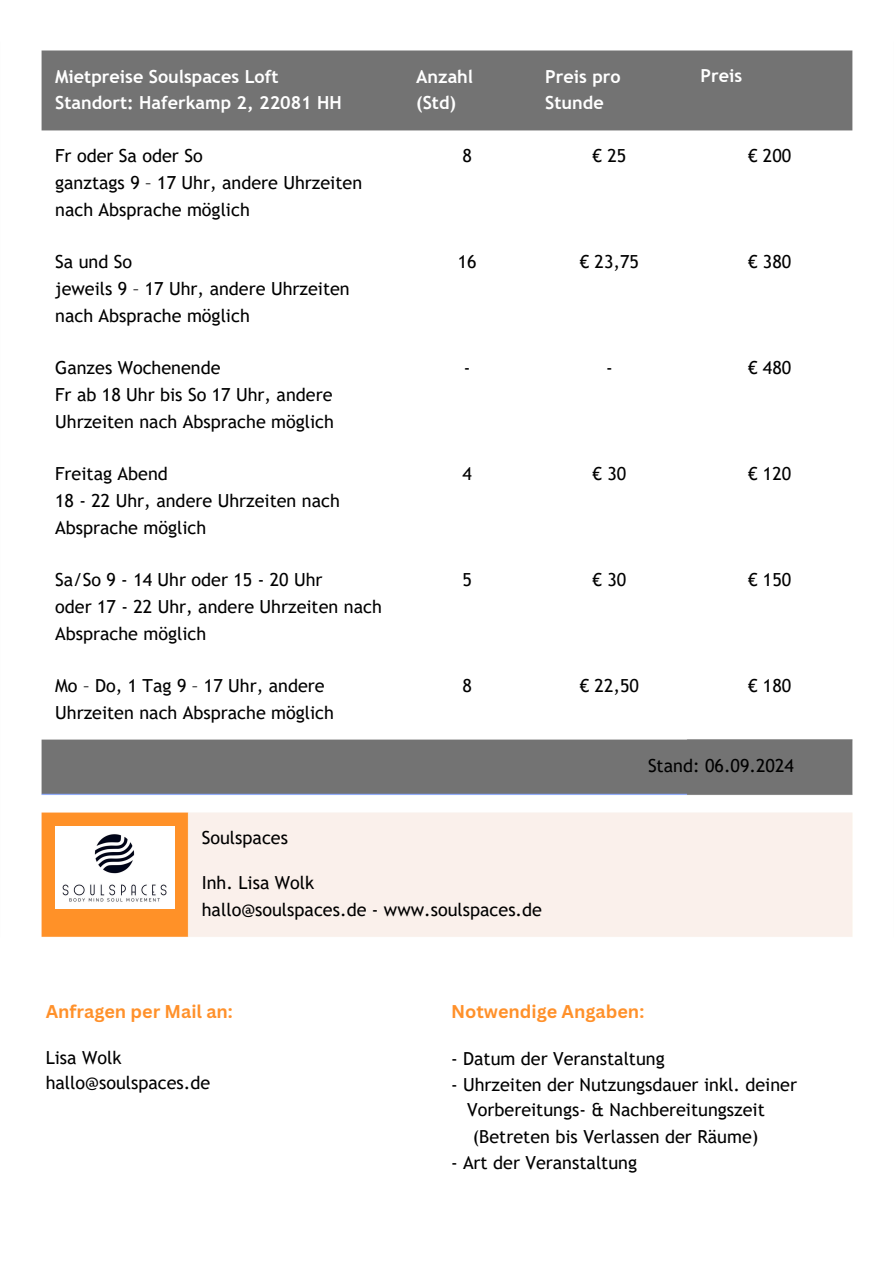
<style>
.page{position:relative;width:894px;height:1264px;background:#fff}
.page>*{position:absolute;margin:0;border:0;box-sizing:border-box;transform-origin:0 0}
.t1{font:18px/24.8px "Trebuchet MS";color:#000}
.t2{font:700 18px/25.8px "Trebuchet MS";color:#fff}
.t3{font:700 18px "Canva Sans";color:#ff912b}
</style>
<div class="page">
<img style="left:41px;top:50px;width:812px;height:887px">
<img style="left:55px;top:826px;width:119px;height:82px">
<h1 class="t2" style="left:55px;top:63px;width:288px">Mietpreise Soulspaces Loft<br>Standort: Haferkamp 2, 22081 HH</h1>
<h1 class="t1" style="left:55px;top:143px;width:149px">Fr oder Sa oder So</h1>
<h1 class="t1" style="left:55px;top:170px;width:308px">ganztags 9 – 17 Uhr, andere Uhrzeiten</h1>
<p class="t1" style="left:55px;top:197px;width:196px">nach Absprache möglich</p>
<p class="t1" style="left:55px;top:249px;width:78px">Sa und So</p>
<p class="t1" style="left:55px;top:276px;width:296px">jeweils 9 – 17 Uhr, andere Uhrzeiten</p>
<p class="t1" style="left:55px;top:303px;width:196px">nach Absprache möglich</p>
<p class="t1" style="left:55px;top:355px;width:167px">Ganzes Wochenende</p>
<p class="t1" style="left:55px;top:382px;width:279px">Fr ab 18 Uhr bis So 17 Uhr, andere</p>
<p class="t1" style="left:55px;top:409px;width:280px">Uhrzeiten nach Absprache möglich</p>
<p class="t1" style="left:55px;top:461px;width:114px">Freitag Abend</p>
<p class="t1" style="left:55px;top:488px;width:286px">18 - 22 Uhr, andere Uhrzeiten nach</p>
<p class="t1" style="left:55px;top:515px;width:153px">Absprache möglich</p>
<p class="t1" style="left:55px;top:567px;width:269px">Sa/So 9 - 14 Uhr oder 15 - 20 Uhr</p>
<p class="t1" style="left:55px;top:594px;width:328px">oder 17 - 22 Uhr, andere Uhrzeiten nach</p>
<p class="t1" style="left:55px;top:621px;width:153px">Absprache möglich</p>
<p class="t1" style="left:55px;top:673px;width:271px">Mo – Do, 1 Tag 9 – 17 Uhr, andere</p>
<p class="t1" style="left:55px;top:700px;width:280px">Uhrzeiten nach Absprache möglich</p>
<p class="t2" style="left:416px;top:63px;width:59px">Anzahl (Std)</p>
<p class="t1" style="left:462px;top:143px;width:11px">8</p>
<p class="t1" style="left:457px;top:249px;width:20px">16</p>
<p class="t1" style="left:464px;top:355px;width:8px">-</p>
<p class="t1" style="left:462px;top:461px;width:11px">4</p>
<p class="t1" style="left:462px;top:566px;width:11px">5</p>
<p class="t1" style="left:462px;top:672px;width:11px">8</p>
<p class="t2" style="left:545px;top:63px;width:77px">Preis pro<br>Stunde</p>
<p class="t1" style="left:592px;top:143px;width:35px">€ 25</p>
<p class="t2" style="left:700px;top:63px;width:43px">Preis</p>
<p class="t1" style="left:747px;top:143px;width:45px">€ 200</p>
<p class="t1" style="left:579px;top:249px;width:61px">€ 23,75</p>
<p class="t1" style="left:747px;top:249px;width:45px">€ 380</p>
<p class="t1" style="left:606px;top:355px;width:8px">-</p>
<p class="t1" style="left:747px;top:355px;width:45px">€ 480</p>
<p class="t1" style="left:592px;top:461px;width:35px">€ 30</p>
<p class="t1" style="left:747px;top:461px;width:45px">€ 120</p>
<p class="t1" style="left:592px;top:566px;width:35px">€ 30</p>
<p class="t1" style="left:747px;top:566px;width:45px">€ 150</p>
<p class="t1" style="left:579px;top:672px;width:61px">€ 22,50</p>
<p class="t1" style="left:747px;top:672px;width:45px">€ 180</p>
<p class="t1" style="left:647px;top:752px;width:147px">Stand: 06.09.2024</p>
<p class="t1" style="left:202px;top:825px;width:88px">Soulspaces</p>
<p class="t1" style="left:202px;top:870px;width:114px">Inh. Lisa Wolk</p>
<p class="t1" style="left:202px;top:897px;width:342px">hallo@soulspaces.de - www.soulspaces.de</p>
<p class="t3" style="left:46px;top:998px;width:189px">Anfragen per Mail an:</p>
<p class="t3" style="left:451px;top:998px;width:195px">Notwendige Angaben:</p>
<p class="t1" style="left:46px;top:1045px;width:166px">Lisa Wolk hallo@soulspaces.de</p>
<h1 class="t1" style="left:451px;top:1045px;width:215px">- Datum der Veranstaltung</h1>
<p class="t1" style="left:451px;top:1071px;width:347px">- Uhrzeiten der Nutzungsdauer inkl. deiner</p>
<h1 class="t1" style="left:467px;top:1097px;width:299px">Vorbereitungs- &amp; Nachbereitungszeit</h1>
<p class="t1" style="left:472px;top:1123px;width:287px">(Betreten bis Verlassen der Räume)</p>
<p class="t1" style="left:451px;top:1149px;width:187px">- Art der Veranstaltung</p>
</div>
